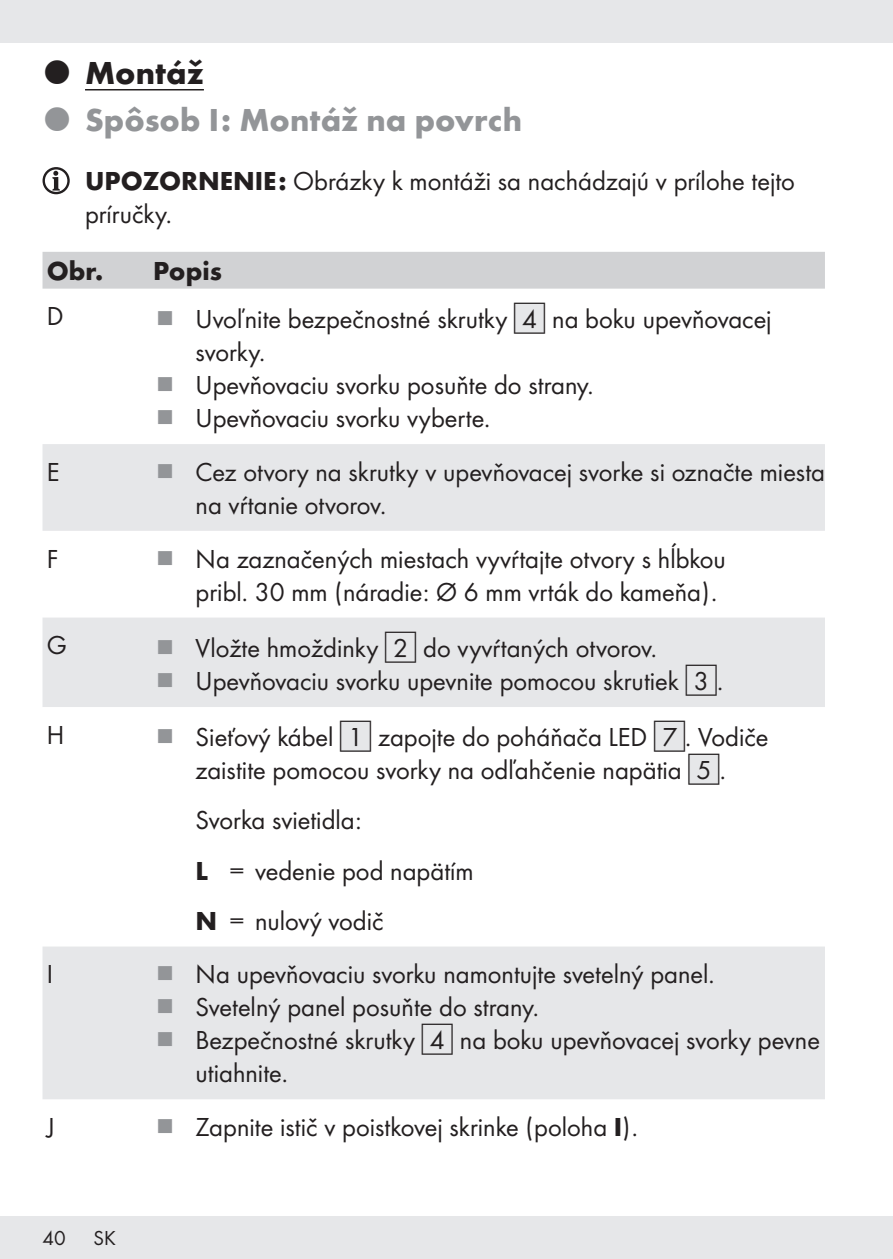
<style>
.page{position:relative;width:893px;height:1259px;background:#fff}
.page>*{position:absolute;margin:0;border:0;box-sizing:border-box;transform-origin:0 0}
.t1{font:700 33px "Futura";color:#939598}
.t2{font:700 33px "Futura";color:#231f20}
.Indent_SB{font:27px/33px "Futura Boo";color:#231f20}
.Headline__Table{font:700 27px "Futura";color:#231f20}
.Body{font:27px "Futura Boo";color:#231f20}
.t3{font:21px "Futura Boo";color:#231f20}
.s1{font-family:"Futura";font-weight:700}
.s2{font-family:"IMP Lidl Num Box";font-size:23.7px;color:#e6e7e9}
.s3{font-family:"IMP Lidl Num Box";font-size:23.7px}
</style>
<div class="page">
<div style="left:0;top:1216px;width:893px;height:43px;background:#e6e7e9"></div>
<div style="left:0;top:0;width:893px;height:43px;background:#e6e7e9"></div>
<hr style="left:85px;top:89px;width:119px;height:1px;background:#231f20">
<svg style="left:44px;top:168px;width:25px;height:25px"></svg>
<div style="left:43px;top:167px;width:27px;height:27px;border:2px solid #231f20;border-radius:50%"></div>
<svg style="left:52px;top:171px;width:8px;height:20px"></svg>
<div style="left:43px;top:252px;width:782px;height:37px;background:#d1d2d4"></div>
<svg style="left:43px;top:444px;width:782px;height:655px;fill:#eaeaec"></svg>
<svg style="left:158px;top:464px;width:14px;height:14px"></svg>
<svg style="left:158px;top:550px;width:14px;height:14px"></svg>
<svg style="left:158px;top:640px;width:14px;height:14px"></svg>
<svg style="left:158px;top:673px;width:14px;height:14px"></svg>
<svg style="left:158px;top:729px;width:14px;height:14px"></svg>
<svg style="left:158px;top:966px;width:14px;height:14px"></svg>
<svg style="left:158px;top:999px;width:14px;height:14px"></svg>
<svg style="left:158px;top:1032px;width:14px;height:14px"></svg>
<p class="t2" style="left:85px;top:48px;width:120px">Montáž</p>
<p class="t1" style="left:85px;top:96px;width:439px">Spôsob I: Montáž na povrch</p>
<p class="Indent_SB" style="left:85px;top:163px;width:711px"><span class="s1">UPOZORNENIE:</span> Obrázky k montáži sa nachádzajú v prílohe tejto príručky.</p>
<p class="Headline__Table" style="left:47px;top:251px;width:58px">Obr.</p>
<p class="Headline__Table" style="left:153px;top:251px;width:70px">Popis</p>
<p class="Body" style="left:47px;top:298px;width:18px">D</p>
<p class="Indent_SB" style="left:196px;top:301px;width:578px">Uvoľnite bezpečnostné skrutky <span class="s2">[</span><span class="s3">4]</span> na boku upevňovacej svorky.</p>
<p class="Indent_SB" style="left:196px;top:367px;width:396px">Upevňovaciu svorku posuňte do strany.</p>
<p class="Indent_SB" style="left:196px;top:400px;width:293px">Upevňovaciu svorku vyberte.</p>
<p class="Body" style="left:47px;top:453px;width:14px">E</p>
<p class="Indent_SB" style="left:196px;top:454px;width:631px">Cez otvory na skrutky v upevňovacej svorke si označte miesta na vŕtanie otvorov.</p>
<p class="Body" style="left:47px;top:540px;width:13px">F</p>
<p class="Indent_SB" style="left:196px;top:540px;width:532px">Na zaznačených miestach vyvŕtajte otvory s hĺbkou pribl. 30 mm (náradie: Ø 6 mm vrták do kameňa).</p>
<p class="Body" style="left:47px;top:626px;width:22px">G</p>
<p class="Indent_SB" style="left:196px;top:630px;width:459px">Vložte hmoždinky <span class="s2">[</span><span class="s3">2]</span> do vyvŕtaných otvorov.</p>
<p class="Indent_SB" style="left:196px;top:663px;width:526px">Upevňovaciu svorku upevnite pomocou skrutiek <span class="s2">[</span><span class="s3">3]</span>.</p>
<p class="Body" style="left:47px;top:716px;width:19px">H</p>
<p class="Indent_SB" style="left:196px;top:719px;width:574px">Sieťový kábel <span class="s2">[</span><span class="s3">1]</span> zapojte do poháňača LED <span class="s2">[</span><span class="s3">7]</span>. Vodiče zaistite pomocou svorky na odľahčenie napätia <span class="s2">[</span><span class="s3">5]</span>.</p>
<p class="Indent_SB" style="left:196px;top:802px;width:168px">Svorka svietidla:</p>
<p class="Indent_SB" style="left:196px;top:852px;width:280px"><span class="s1">L</span> = vedenie pod napätím</p>
<p class="Indent_SB" style="left:196px;top:902px;width:189px"><span class="s1">N</span> = nulový vodič</p>
<p class="Body" style="left:47px;top:955px;width:8px">I</p>
<p class="Indent_SB" style="left:196px;top:956px;width:517px">Na upevňovaciu svorku namontujte svetelný panel.</p>
<p class="Indent_SB" style="left:196px;top:989px;width:341px">Svetelný panel posuňte do strany.</p>
<p class="Indent_SB" style="left:196px;top:1022px;width:626px">Bezpečnostné skrutky <span class="s2">[</span><span class="s3">4]</span> na boku upevňovacej svorky pevne utiahnite.</p>
<p class="Body" style="left:47px;top:1108px;width:9px">J</p>
<p class="Indent_SB" style="left:196px;top:1109px;width:440px">Zapnite istič v poistkovej skrinke (poloha <span class="s1">I</span>).</p>
<p class="t3" style="left:43px;top:1224px;width:25px">40</p>
<p class="t3" style="left:94px;top:1224px;width:24px">SK</p>
</div>
